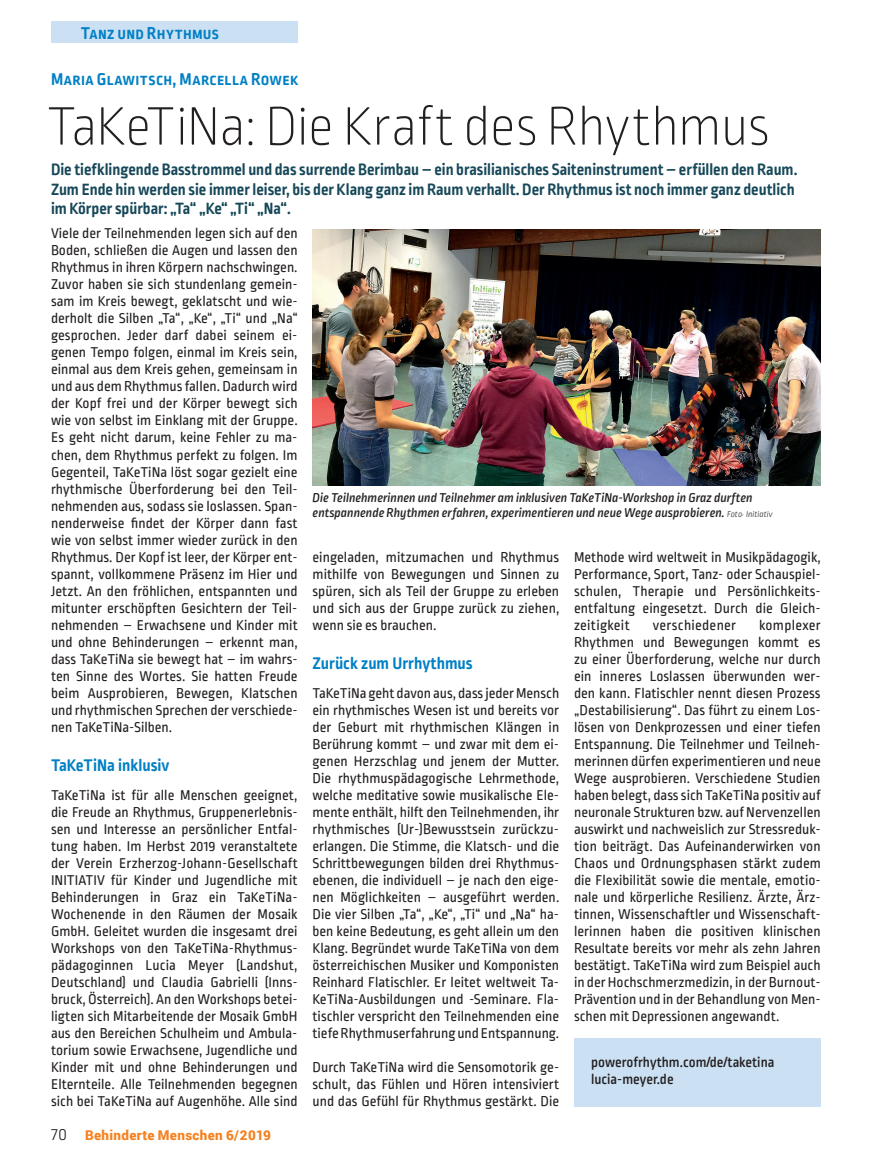
<style>
.page{position:relative;width:893px;height:1170px;background:#fff}
.page>*{position:absolute;margin:0;border:0;box-sizing:border-box;transform-origin:0 0}
.t1{font:200 57px "Ropa Soft Pro";letter-spacing:-.01em;color:#231f20}
.t2{font:700 18px "Ropa Soft SC Pro";letter-spacing:.02em;color:#0080c5}
.t3{font:700 17.85px "Ropa Soft Pro";color:#0080c5}
.t4{font:700 17.25px/19.5px "Ropa Soft Pro";color:#174859}
.t5{font:15px/17px "Ropa Soft Pro";color:#231f20;text-align:justify}
.t6{font:500 15px/17px "Ropa Soft Pro";color:#231f20}
.t7{font:15px "Ropa Soft Pro";letter-spacing:.02em;color:#231f20}
.t8{font:italic 500 13.5px/15px "Ropa Soft Pro";color:#231f20}
.t9{font:900 13.5px "Roboto";letter-spacing:.025em;color:#f58220}
.s1{font-family:"Ropa Soft Pro";font-weight:300;font-size:18px;color:#231f20}
.s2{font-weight:300;font-size:9px}
</style>
<div class="page">
<div style="left:51px;top:21px;width:247px;height:22px;background:#cbe0f3"></div>
<div style="left:574px;top:1037px;width:247px;height:69px;background:#cbe0f3"></div>
<img style="left:313px;top:230px;width:508px;height:255px">
<p class="t2" style="left:81px;top:23px;width:140px">Tanz und Rhythmus</p>
<p class="t2" style="left:51px;top:69px;width:249px">Maria Glawitsch, Marcella Rowek</p>
<h1 class="t1" style="left:47px;top:97px;width:724px">TaKeTiNa: Die Kraft des Rhythmus</h1>
<p class="t4" style="left:51px;top:161px;width:748px">Die tiefklingende Basstrommel und das surrende Berimbau – ein brasilianisches Saiteninstrument – erfüllen den Raum.<br>Zum Ende hin werden sie immer leiser, bis der Klang ganz im Raum verhallt. Der Rhythmus ist noch immer ganz deutlich im Körper spürbar: „Ta“ „Ke“ „Ti“ „Na“.</p>
<p class="t5" style="left:51px;top:226px;width:248px">Viele der Teilnehmenden legen sich auf den Boden, schließen die Augen und lassen den Rhythmus in ihren Körpern nachschwingen.<br>Zuvor haben sie sich stundenlang gemein&shy;sam im Kreis bewegt, geklatscht und wie&shy;derholt die Silben „Ta“, „Ke“, „Ti“ und „Na“ gesprochen. Jeder darf dabei seinem ei&shy;genen Tempo folgen, einmal im Kreis sein, einmal aus dem Kreis gehen, gemeinsam in und aus dem Rhythmus fallen. Dadurch wird der Kopf frei und der Körper bewegt sich wie von selbst im Einklang mit der Gruppe.<br>Es geht nicht darum, keine Fehler zu ma&shy;chen, dem Rhythmus perfekt zu folgen. Im Gegenteil, TaKeTiNa löst sogar gezielt eine rhythmische Überforderung bei den Teil&shy;nehmenden aus, sodass sie loslassen. Span&shy;nenderweise findet der Körper dann fast wie von selbst immer wieder zurück in den Rhythmus. Der Kopf ist leer, der Körper ent&shy;spannt, vollkommene Präsenz im Hier und Jetzt. An den fröhlichen, entspannten und mitunter erschöpften Gesichtern der Teil&shy;nehmenden – Erwachsene und Kinder mit und ohne Behinderungen – erkennt man, dass TaKeTiNa sie bewegt hat – im wahrs&shy;ten Sinne des Wortes. Sie hatten Freude beim Ausprobieren, Bewegen, Klatschen und rhythmischen Sprechen der verschiede&shy;nen TaKeTiNa-Silben.</p>
<p class="t3" style="left:51px;top:754px;width:120px">TaKeTiNa inklusiv</p>
<p class="t5" style="left:51px;top:787px;width:248px;text-align:left">TaKeTiNa ist für alle Menschen geeignet, die Freude an Rhythmus, Gruppenerlebnis&shy;sen und Interesse an persönlicher Entfal&shy;tung haben. Im Herbst 2019 veranstaltete der Verein Erzherzog-Johann-Gesellschaft INITIATIV für Kinder und Jugendliche mit Behinderungen in Graz ein TaKeTiNa-Wochenende in den Räumen der Mosaik GmbH. Geleitet wurden die insgesamt drei Workshops von den TaKeTiNa-Rhythmus&shy;pädagoginnen Lucia Meyer (Landshut, Deutschland) und Claudia Gabrielli (Inns&shy;bruck, Österreich). An den Workshops betei&shy;ligten sich Mitarbeitende der Mosaik GmbH aus den Bereichen Schulheim und Ambula&shy;torium sowie Erwachsene, Jugendliche und Kinder mit und ohne Behinderungen und Elternteile. Alle Teilnehmenden begegnen sich bei TaKeTiNa auf Augenhöhe. Alle sind</p>
<p class="t9" style="left:51px;top:1125px;width:221px"><span class="s1">70</span> Behinderte Menschen 6/2019</p>
<p class="t8" style="left:313px;top:490px;width:462px">Die Teilnehmerinnen und Teilnehmer am inklusiven TaKeTiNa-Workshop in Graz durften entspannende Rhythmen erfahren, experimentieren und neue Wege ausprobieren. <span class="s2">Foto: Initiativ</span></p>
<p class="t5" style="left:313px;top:549px;width:248px">eingeladen, mitzumachen und Rhythmus mithilfe von Bewegungen und Sinnen zu spüren, sich als Teil der Gruppe zu erleben und sich aus der Gruppe zurück zu ziehen, wenn sie es brauchen.</p>
<p class="t3" style="left:313px;top:652px;width:162px">Zurück zum Urrhythmus</p>
<p class="t5" style="left:313px;top:685px;width:248px">TaKeTiNa geht davon aus, dass jeder Mensch ein rhythmisches Wesen ist und bereits vor der Geburt mit rhythmischen Klängen in Berührung kommt – und zwar mit dem ei&shy;genen Herzschlag und jenem der Mutter.<br>Die rhythmuspädagogische Lehrmethode, welche meditative sowie musikalische Ele&shy;mente enthält, hilft den Teilnehmenden, ihr rhythmisches (Ur-)Bewusstsein zurückzu&shy;erlangen. Die Stimme, die Klatsch- und die Schrittbewegungen bilden drei Rhythmus&shy;ebenen, die individuell – je nach den eige&shy;nen Möglichkeiten – ausgeführt werden.<br>Die vier Silben „Ta“, „Ke“, „Ti“ und „Na“ ha&shy;ben keine Bedeutung, es geht allein um den Klang. Begründet wurde TaKeTiNa von dem österreichischen Musiker und Komponisten Reinhard Flatischler. Er leitet weltweit Ta-KeTiNa-Ausbildungen und -Seminare. Fla&shy;tischler verspricht den Teilnehmenden eine tiefe Rhythmuserfahrung und Entspannung.</p>
<p class="t5" style="left:313px;top:1059px;width:248px">Durch TaKeTiNa wird die Sensomotorik ge&shy;schult, das Fühlen und Hören intensiviert und das Gefühl für Rhythmus gestärkt. Die</p>
<p class="t5" style="left:574px;top:549px;width:248px">Methode wird weltweit in Musikpädagogik, Performance, Sport, Tanz- oder Schauspiel&shy;schulen, Therapie und Persönlichkeits&shy;entfaltung eingesetzt. Durch die Gleich&shy;zeitigkeit</p>
<p class="t7" style="left:653px;top:616px;width:85px">verschiedener</p>
<p class="t5" style="left:574px;top:617px;width:248px;text-align:left;text-indent:185px">komplexer Rhythmen und Bewegungen kommt es zu einer Überforderung, welche nur durch ein inneres Loslassen überwunden wer&shy;den kann. Flatischler nennt diesen Prozess „Destabilisierung“. Das führt zu einem Los&shy;lösen von Denkprozessen und einer tiefen Entspannung. Die Teilnehmer und Teilneh&shy;merinnen dürfen experimentieren und neue Wege ausprobieren. Verschiedene Studien haben belegt, dass sich TaKeTiNa positiv auf neuronale Strukturen bzw. auf Nervenzellen auswirkt und nachweislich zur Stressreduk&shy;tion beiträgt. Das Aufeinanderwirken von Chaos und Ordnungsphasen stärkt zudem die Flexibilität sowie die mentale, emotio&shy;nale und körperliche Resilienz. Ärzte, Ärz&shy;tinnen, Wissenschaftler und Wissenschaft&shy;lerinnen haben die positiven klinischen Resultate bereits vor mehr als zehn Jahren bestätigt. TaKeTiNa wird zum Beispiel auch in der Hochschmerzmedizin, in der Burnout-Prävention und in der Behandlung von Men&shy;schen mit Depressionen angewandt.</p>
<p class="t6" style="left:591px;top:1054px;width:185px">powerofrhythm.com/de/taketina lucia-meyer.de</p>
</div>
